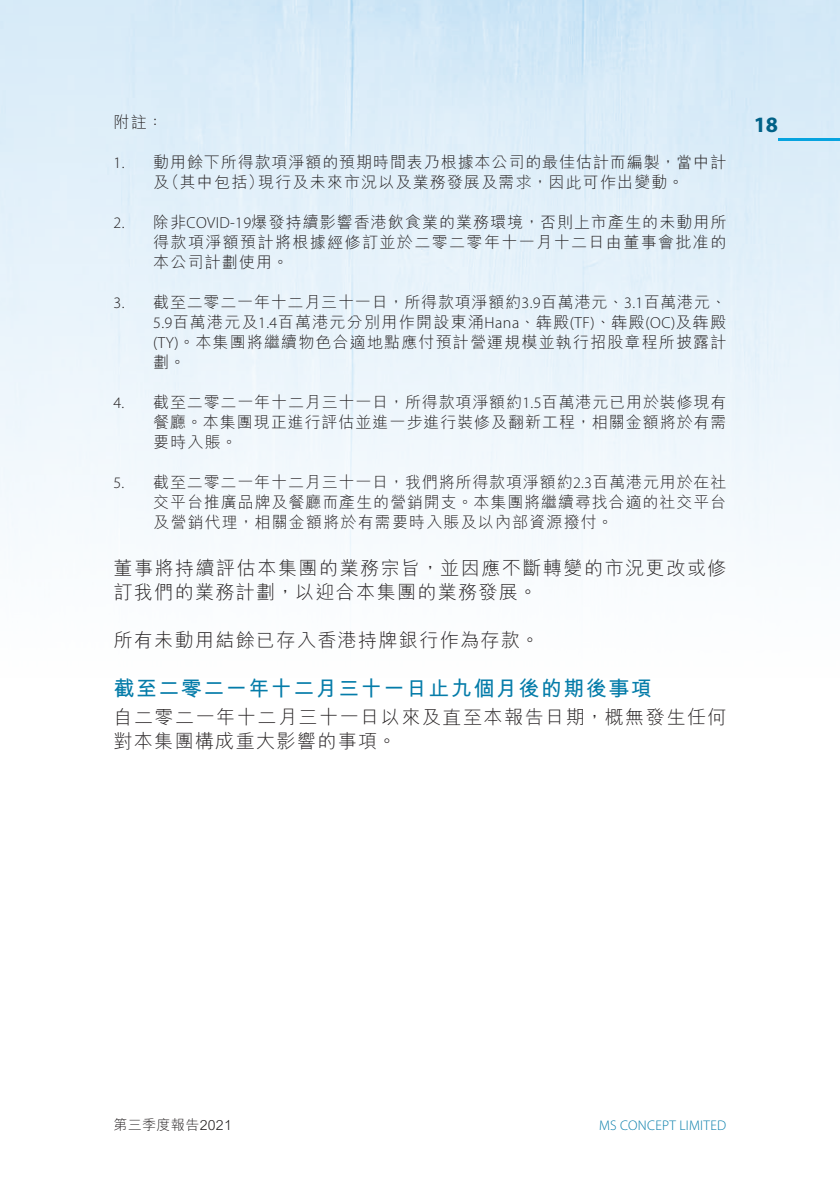
<style>
.page{position:relative;width:840px;height:1191px;background:#fff}
.page>*{position:absolute;margin:0;border:0;box-sizing:border-box;transform-origin:0 0}
.t1{font:700 22px "Myriad Pro";color:#006187}
.t2{font:700 21px "M Hei HK";letter-spacing:.07em;color:#057ca9}
.t3{font:300 19px/24px "M Hei HK";letter-spacing:.08em;color:#231f20}
.t4{font:300 16px/20px "M Hei HK";letter-spacing:.07em;color:#231f20;text-align:justify}
.t5{font:300 14px "Myriad Pro";letter-spacing:.02em;color:#057ca9}
.t6{font:300 14px "M Hei HK";letter-spacing:.025em;color:#231f20}
.s1{font-family:"Myriad Pro"}
.s2{font-family:"DF Hei Std W3";font-weight:400}
</style>
<div class="page">
<hr style="left:777px;top:138px;width:62px;height:3px;background:#06a3df">
<p class="t4" style="left:113px;top:111px;width:51px">附註：</p>
<p class="t4" style="left:113px;top:151px;width:614px;text-align:center"><span class="s1">1.</span> 動用餘下所得款項淨額的預期時間表乃根據本公司的最佳估計而編製，當中計及（其中包括）現行及未來市況以及業務發展及需求，因此可作出變動。</p>
<p class="t4" style="left:153px;top:211px;width:574px;text-indent:-40px"><span class="s1">2.</span> 除非<span class="s1">COVID-19</span>爆發持續影響香港飲食業的業務環境，否則上市產生的未動用所得款項淨額預計將根據經修訂並於二零二零年十一月十二日由董事會批准的本公司計劃使用。</p>
<p class="t4" style="left:153px;top:291px;width:574px;text-indent:-40px"><span class="s1">3.</span> 截至二零二一年十二月三十一日，所得款項淨額約<span class="s1">3.9</span>百萬港元、<span class="s1">3.1</span>百萬港元、<span class="s1">5.9</span>百萬港元及<span class="s1">1.4</span>百萬港元分別用作開設東涌<span class="s1">Hana</span>、<span class="s2">犇</span>殿<span class="s1">(TF)</span>、<span class="s2">犇</span>殿<span class="s1">(OC)</span>及<span class="s2">犇</span>殿<span class="s1">(TY)</span>。本集團將繼續物色合適地點應付預計營運規模並執行招股章程所披露計劃。</p>
<p class="t4" style="left:153px;top:391px;width:574px;text-indent:-40px"><span class="s1">4.</span> 截至二零二一年十二月三十一日，所得款項淨額約<span class="s1">1.5</span>百萬港元已用於裝修現有餐廳。本集團現正進行評估並進一步進行裝修及翻新工程，相關金額將於有需要時入賬。</p>
<p class="t4" style="left:153px;top:471px;width:574px;text-indent:-40px"><span class="s1">5.</span> 截至二零二一年十二月三十一日，我們將所得款項淨額約<span class="s1">2.3</span>百萬港元用於在社交平台推廣品牌及餐廳而產生的營銷開支。本集團將繼續尋找合適的社交平台及營銷代理，相關金額將於有需要時入賬及以內部資源撥付。</p>
<p class="t3" style="left:113px;top:555px;width:614px">董事將持續評估本集團的業務宗旨，並因應不斷轉變的市況更改或修訂我們的業務計劃，以迎合本集團的業務發展。</p>
<p class="t3" style="left:113px;top:627px;width:427px">所有未動用結餘已存入香港持牌銀行作為存款。</p>
<h2 class="t2" style="left:113px;top:673px;width:539px">截至二零二一年十二月三十一日止九個月後的期後事項</h2>
<p class="t3" style="left:113px;top:704px;width:614px">自二零二一年十二月三十一日以來及直至本報告日期，概無發生任何對本集團構成重大影響的事項。</p>
<h1 class="t1" style="left:753px;top:110px;width:26px">18</h1>
<p class="t6" style="left:113px;top:1115px;width:120px">第三季度報告2021</p>
<p class="t5" style="left:598px;top:1116px;width:129px">MS CONCEPT LIMITED</p>
</div>
